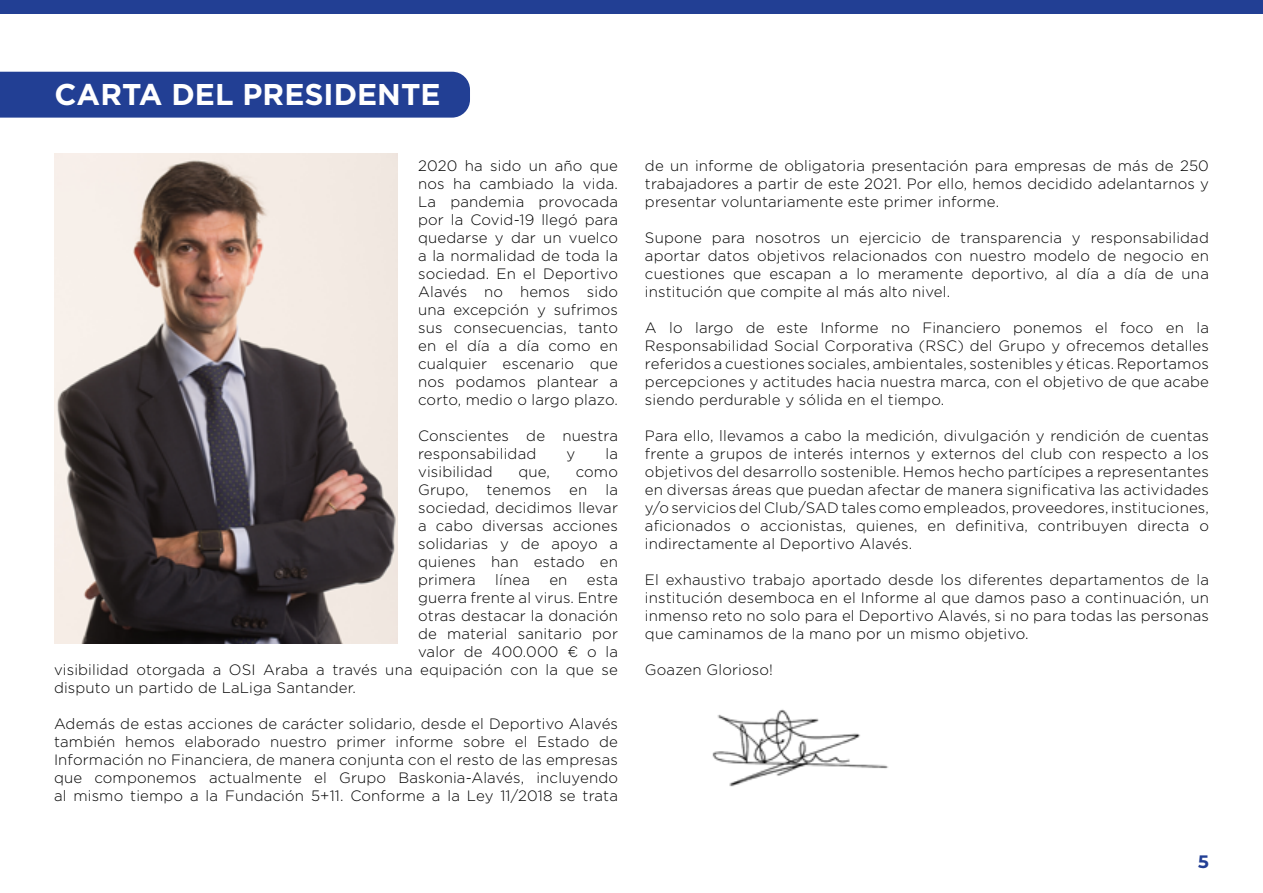
<style>
.page{position:relative;width:1263px;height:893px;background:#fff}
.page>*{position:absolute;margin:0;border:0;box-sizing:border-box;transform-origin:0 0}
.t1{font:700 30px "Gotham";color:#fff}
.t2{font:700 18px "Montserrat";color:#223f94}
.t3{font:300 15px/18px "Gotham";letter-spacing:.01em;color:#000101;text-align:justify}
</style>
<div class="page">
<img style="left:54px;top:153px;width:344px;height:491px">
<div style="left:0;top:72px;width:470px;height:46px;background:#223f94"></div>
<img style="left:712px;top:709px;width:177px;height:78px">
<div style="left:0;top:0;width:1263px;height:14px;background:#223f94"></div>
<h1 class="t1" style="left:54px;top:74px;width:388px">CARTA DEL PRESIDENTE</h1>
<p class="t3" style="left:418px;top:156px;width:201px">2020 ha sido un año que nos ha cambiado la vida.<br>La pandemia provocada por la Covid-19 llegó para quedarse y dar un vuelco a la normalidad de toda la sociedad. En el Deportivo Alavés no hemos sido una excepción y sufrimos sus consecuencias, tanto en el día a día como en cualquier escenario que nos podamos plantear a corto, medio o largo plazo.</p>
<p class="t3" style="left:418px;top:426px;width:201px">Conscientes de nuestra responsabilidad</p>
<p class="t3" style="left:566px;top:444px;width:10px">y</p>
<p class="t3" style="left:605px;top:444px;width:14px">la</p>
<p class="t3" style="left:418px;top:462px;width:76px">visibilidad</p>
<p class="t3" style="left:518px;top:462px;width:33px">que,</p>
<p class="t3" style="left:418px;top:462px;width:201px;text-indent:158px">como Grupo, tenemos en la sociedad, decidimos llevar a cabo diversas acciones solidarias y de apoyo a quienes han estado en primera</p>
<p class="t3" style="left:495px;top:570px;width:36px">línea</p>
<p class="t3" style="left:549px;top:570px;width:20px">en</p>
<p class="t3" style="left:587px;top:570px;width:33px">esta</p>
<p class="t3" style="left:418px;top:588px;width:201px">guerra frente al virus. Entre</p>
<p class="t3" style="left:418px;top:606px;width:201px">otras destacar la donación</p>
<p class="t3" style="left:418px;top:624px;width:201px">de material sanitario por</p>
<p class="t3" style="left:418px;top:642px;width:201px">valor de 400.000 € o la</p>
<p class="t3" style="left:54px;top:660px;width:565px">visibilidad otorgada a OSI Araba a través una equipación con la que se</p>
<p class="t3" style="left:54px;top:678px;width:303px">disputo un partido de LaLiga Santander.</p>
<p class="t3" style="left:54px;top:714px;width:565px">Además de estas acciones de carácter solidario, desde el Deportivo Alavés también hemos elaborado nuestro primer informe sobre el Estado de Información no Financiera, de manera conjunta con el resto de las empresas que componemos actualmente el Grupo Baskonia-Alavés, incluyendo al mismo tiempo a la Fundación 5+11. Conforme a la Ley 11/2018 se trata</p>
<p class="t3" style="left:645px;top:156px;width:565px">de un informe de obligatoria presentación para empresas de más de 250 trabajadores a partir de este 2021. Por ello, hemos decidido adelantarnos y presentar voluntariamente este primer informe.</p>
<p class="t3" style="left:645px;top:228px;width:565px">Supone para nosotros un ejercicio de transparencia y responsabilidad aportar datos objetivos relacionados con nuestro modelo de negocio en cuestiones que escapan a lo meramente deportivo, al día a día de una institución que compite al más alto nivel.</p>
<p class="t3" style="left:645px;top:318px;width:565px">A lo largo de este Informe no Financiero ponemos el foco en la Responsabilidad Social Corporativa (RSC) del Grupo y ofrecemos detalles referidos a cuestiones sociales, ambientales, sostenibles y éticas. Reportamos percepciones y actitudes hacia nuestra marca, con el objetivo de que acabe siendo perdurable y sólida en el tiempo.</p>
<p class="t3" style="left:645px;top:426px;width:565px">Para ello, llevamos a cabo la medición, divulgación y rendición de cuentas frente a grupos de interés internos y externos del club con respecto a los objetivos del desarrollo sostenible. Hemos hecho partícipes a representantes en diversas áreas que puedan afectar de manera significativa las actividades y/o servicios del Club/SAD tales como empleados, proveedores, instituciones, aficionados o accionistas, quienes, en definitiva, contribuyen directa o indirectamente al Deportivo Alavés.</p>
<p class="t3" style="left:645px;top:570px;width:565px">El exhaustivo trabajo aportado desde los diferentes departamentos de la institución desemboca en el Informe al que damos paso a continuación, un inmenso reto no solo para el Deportivo Alavés, si no para todas las personas que caminamos de la mano por un mismo objetivo.</p>
<p class="t3" style="left:645px;top:660px;width:130px">Goazen Glorioso!</p>
<p class="t2" style="left:1198px;top:848px;width:12px">5</p>
</div>
